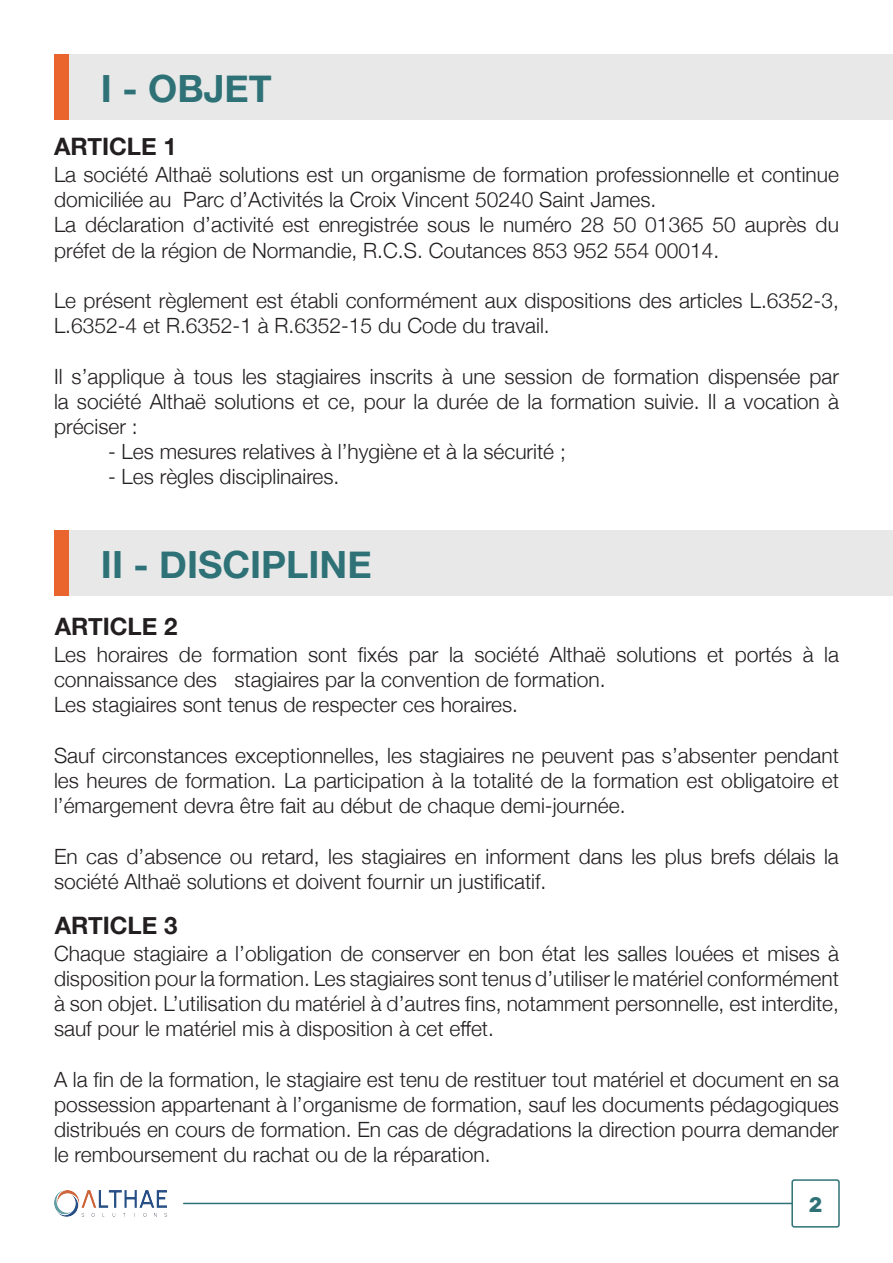
<style>
.page{position:relative;width:893px;height:1263px;background:#fff}
.page>*{position:absolute;margin:0;border:0;box-sizing:border-box;transform-origin:0 0}
.t1{font:700 37.5px "Helvetica Neue";color:#2e7277}
.t2{font:700 24px "Helvetica Neue";color:#231f20}
.t3{font:300 21px/25.2px "Helvetica Neue";color:#231f20}
.t4{font:700 21px "Rubik";color:#2e7277}
</style>
<div class="page">
<div style="left:54px;top:54px;width:839px;height:65px;background:#e8e8e8"></div>
<div style="left:54px;top:54px;width:14px;height:65px;background:#ea642e"></div>
<div style="left:791px;top:1179px;width:49px;height:48px;border:2px solid #2e7277;border-radius:2px"></div>
<hr style="left:184px;top:1203px;width:608px;height:1px;background:#2e7277">
<img style="left:54px;top:1191px;width:112px;height:25px">
<div style="left:54px;top:530px;width:839px;height:65px;background:#e8e8e8"></div>
<div style="left:54px;top:530px;width:14px;height:65px;background:#ea642e"></div>
<h2 class="t1" style="left:101px;top:59px;width:172px">I - OBJET</h2>
<h2 class="t2" style="left:54px;top:128px;width:124px">ARTICLE 1</h2>
<h2 class="t3" style="left:54px;top:160px;width:786px">La société Althaë solutions est un organisme de formation professionnelle et continue domiciliée au Parc d’Activités la Croix Vincent 50240 Saint James.</h2>
<h2 class="t3" style="left:54px;top:211px;width:786px">La déclaration d’activité est enregistrée sous le numéro 28 50 01365 50 auprès du préfet de la région de Normandie, R.C.S. Coutances 853 952 554 00014.</h2>
<h2 class="t3" style="left:54px;top:286px;width:786px">Le présent règlement est établi conformément aux dispositions des articles L.6352-3,<br>L.6352-4 et R.6352-1 à R.6352-15 du Code du travail.</h2>
<h2 class="t3" style="left:54px;top:362px;width:786px;text-align:justify">Il s’applique à tous les stagiaires inscrits à une session de formation dispensée par la société Althaë solutions et ce, pour la durée de la formation suivie. Il a vocation à préciser :</h2>
<h2 class="t3" style="left:108px;top:438px;width:459px">- Les mesures relatives à l’hygiène et à la sécurité ;</h2>
<h2 class="t3" style="left:108px;top:463px;width:233px">- Les règles disciplinaires.</h2>
<h2 class="t1" style="left:101px;top:535px;width:272px">II - DISCIPLINE</h2>
<h2 class="t2" style="left:55px;top:607px;width:124px">ARTICLE 2</h2>
<h2 class="t3" style="left:54px;top:640px;width:786px">Les horaires de formation sont fixés par la société Althaë solutions et portés à la connaissance des stagiaires par la convention de formation.</h2>
<h2 class="t3" style="left:54px;top:691px;width:466px">Les stagiaires sont tenus de respecter ces horaires.</h2>
<h2 class="t3" style="left:54px;top:741px;width:786px;text-align:justify">Sauf circonstances exceptionnelles, les stagiaires ne peuvent pas s’absenter pendant les heures de formation. La participation à la totalité de la formation est obligatoire et l’émargement devra être fait au début de chaque demi-journée.</h2>
<h2 class="t3" style="left:54px;top:842px;width:786px">En cas d’absence ou retard, les stagiaires en informent dans les plus brefs délais la société Althaë solutions et doivent fournir un justificatif.</h2>
<h2 class="t2" style="left:55px;top:906px;width:124px">ARTICLE 3</h2>
<h2 class="t3" style="left:54px;top:939px;width:786px;text-align:justify">Chaque stagiaire a l’obligation de conserver en bon état les salles louées et mises à disposition pour la formation. Les stagiaires sont tenus d’utiliser le matériel conformément à son objet. L’utilisation du matériel à d’autres fins, notamment personnelle, est interdite, sauf pour le matériel mis à disposition à cet effet.</h2>
<h2 class="t3" style="left:54px;top:1065px;width:786px;text-align:justify">A la fin de la formation, le stagiaire est tenu de restituer tout matériel et document en sa possession appartenant à l’organisme de formation, sauf les documents pédagogiques distribués en cours de formation. En cas de dégradations la direction pourra demander le remboursement du rachat ou de la réparation.</h2>
<p class="t4" style="left:809px;top:1193px;width:15px">2</p>
</div>
